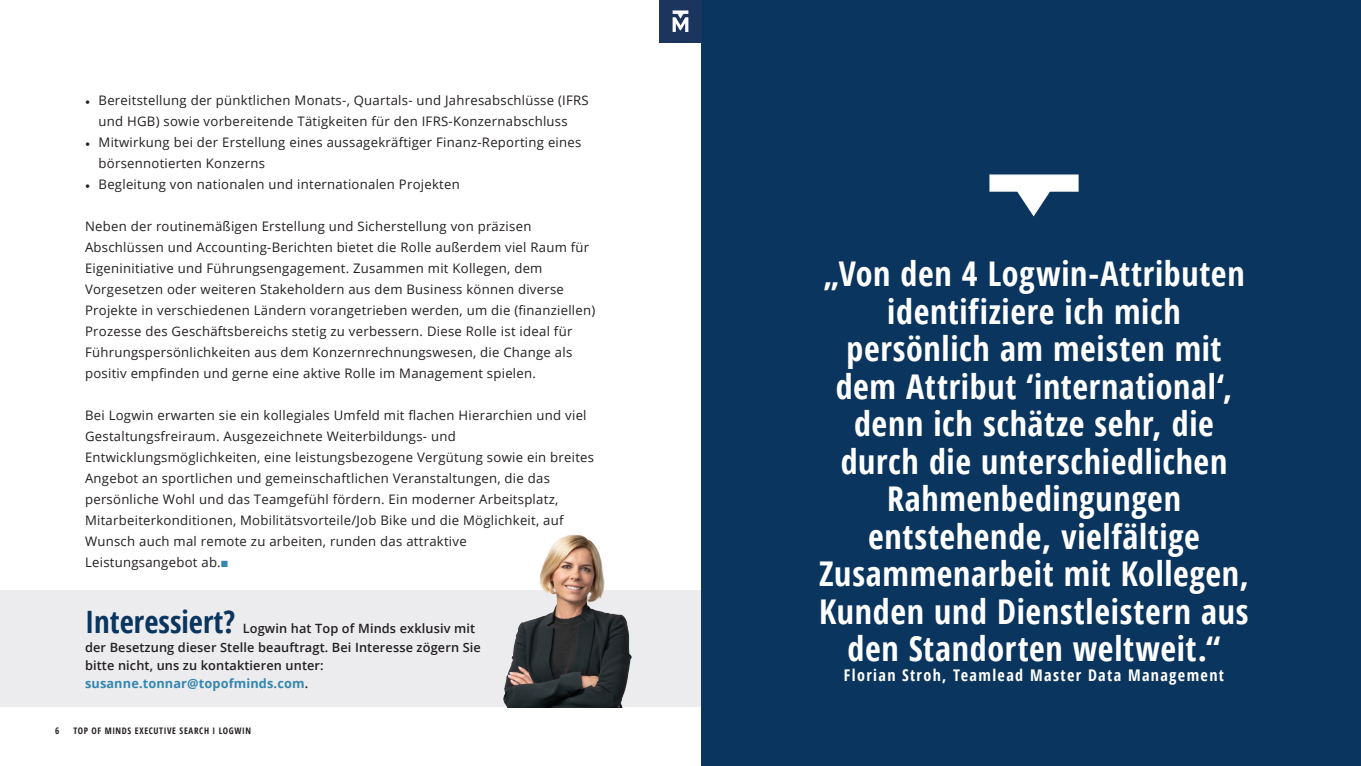
<style>
.page{position:relative;width:1361px;height:766px;background:#fff}
.page>*{position:absolute;margin:0;border:0;box-sizing:border-box;transform-origin:0 0}
.t1{font:700 condensed 34.05px/37.5px "Open Sans";letter-spacing:.02em;color:#fff;text-align:center}
.t2{font:700 condensed 30.75px "Open Sans";color:#0a355e}
.t3{font:700 condensed 16.12px "Open Sans";letter-spacing:.085em;color:#fff}
.t4{font:13.12px/21px "Open Sans";letter-spacing:.02em;color:#231f20}
.t5{font:600 12.75px/18px "Open Sans";letter-spacing:.01em;color:#231f20}
.t6{font:700 condensed 9px "Open Sans";letter-spacing:.07em;color:#231f20}
.s1{font-family:"Minion Pro"}
.s2{color:#3587b0}
.s3{font-weight:700;color:#3587b0}
</style>
<div class="page">
<div style="left:0;top:590px;width:702px;height:116px;background:#ececee"></div>
<div style="left:702px;top:0;width:659px;height:765px;background:#0a355e"></div>
<svg style="left:989px;top:174px;width:90px;height:43px"></svg>
<img style="left:503px;top:534px;width:129px;height:172px">
<div style="left:659px;top:0;width:43px;height:43px;background:#1c355e"></div>
<svg style="left:672px;top:10px;width:16px;height:22px"></svg>
<p class="t4" style="left:85px;top:89px;width:505px;text-align:center"><span class="s1">•</span> Bereitstellung der pünktlichen Monats-, Quartals- und Jahresabschlüsse (IFRS und HGB) sowie vorbereitende Tätigkeiten für den IFRS-Konzernabschluss</p>
<p class="t4" style="left:99px;top:131px;width:484px;text-indent:-14px"><span class="s1">•</span> Mitwirkung bei der Erstellung eines aussagekräftiger Finanz-Reporting eines börsennotierten Konzerns</p>
<p class="t4" style="left:85px;top:173px;width:376px"><span class="s1">•</span> Begleitung von nationalen und internationalen Projekten</p>
<p class="t4" style="left:85px;top:215px;width:512px">Neben der routinemäßigen Erstellung und Sicherstellung von präzisen Abschlüssen und Accounting-Berichten bietet die Rolle außerdem viel Raum für Eigeninitiative und Führungsengagement. Zusammen mit Kollegen, dem Vorgesetzen oder weiteren Stakeholdern aus dem Business können diverse Projekte in verschiedenen Ländern vorangetrieben werden, um die (finanziellen)<br>Prozesse des Geschäftsbereichs stetig zu verbessern. Diese Rolle ist ideal für Führungspersönlichkeiten aus dem Konzernrechnungswesen, die Change als positiv empfinden und gerne eine aktive Rolle im Management spielen.</p>
<p class="t4" style="left:85px;top:404px;width:511px">Bei Logwin erwarten sie ein kollegiales Umfeld mit flachen Hierarchien und viel Gestaltungsfreiraum. Ausgezeichnete Weiterbildungs- und Entwicklungsmöglichkeiten, eine leistungsbezogene Vergütung sowie ein breites Angebot an sportlichen und gemeinschaftlichen Veranstaltungen, die das persönliche Wohl und das Teamgefühl fördern. Ein moderner Arbeitsplatz, Mitarbeiterkonditionen, Mobilitätsvorteile/Job Bike und die Möglichkeit, auf Wunsch auch mal remote zu arbeiten, runden das attraktive</p>
<p class="t4" style="left:85px;top:551px;width:144px">Leistungsangebot ab.<span class="s2">■</span></p>
<p class="t2" style="left:85px;top:600px;width:152px">Interessiert?</p>
<p class="t5" style="left:85px;top:619px;width:397px;text-indent:158px">Logwin hat Top of Minds exklusiv mit der Besetzung dieser Stelle beauftragt. Bei Interesse zögern Sie bitte nicht, uns zu kontaktieren unter: <span class="s3">susanne.tonnar@topofminds.com</span>.</p>
<p class="t6" style="left:55px;top:724px;width:6px">6</p>
<p class="t6" style="left:73px;top:724px;width:179px">TOP OF MINDS EXECUTIVE SEARCH I LOGWIN</p>
<p class="t1" style="left:819px;top:254px;width:431px">„Von den 4 Logwin-Attributen identifiziere ich mich persönlich am meisten mit dem Attribut ‘international‘, denn ich schätze sehr, die durch die unterschiedlichen<br>Rahmenbedingungen entstehende, vielfältige<br>Zusammenarbeit mit Kollegen,<br>Kunden und Dienstleistern aus den Standorten weltweit.“</p>
<p class="t3" style="left:844px;top:664px;width:382px">Florian Stroh, Teamlead Master Data Management</p>
</div>
